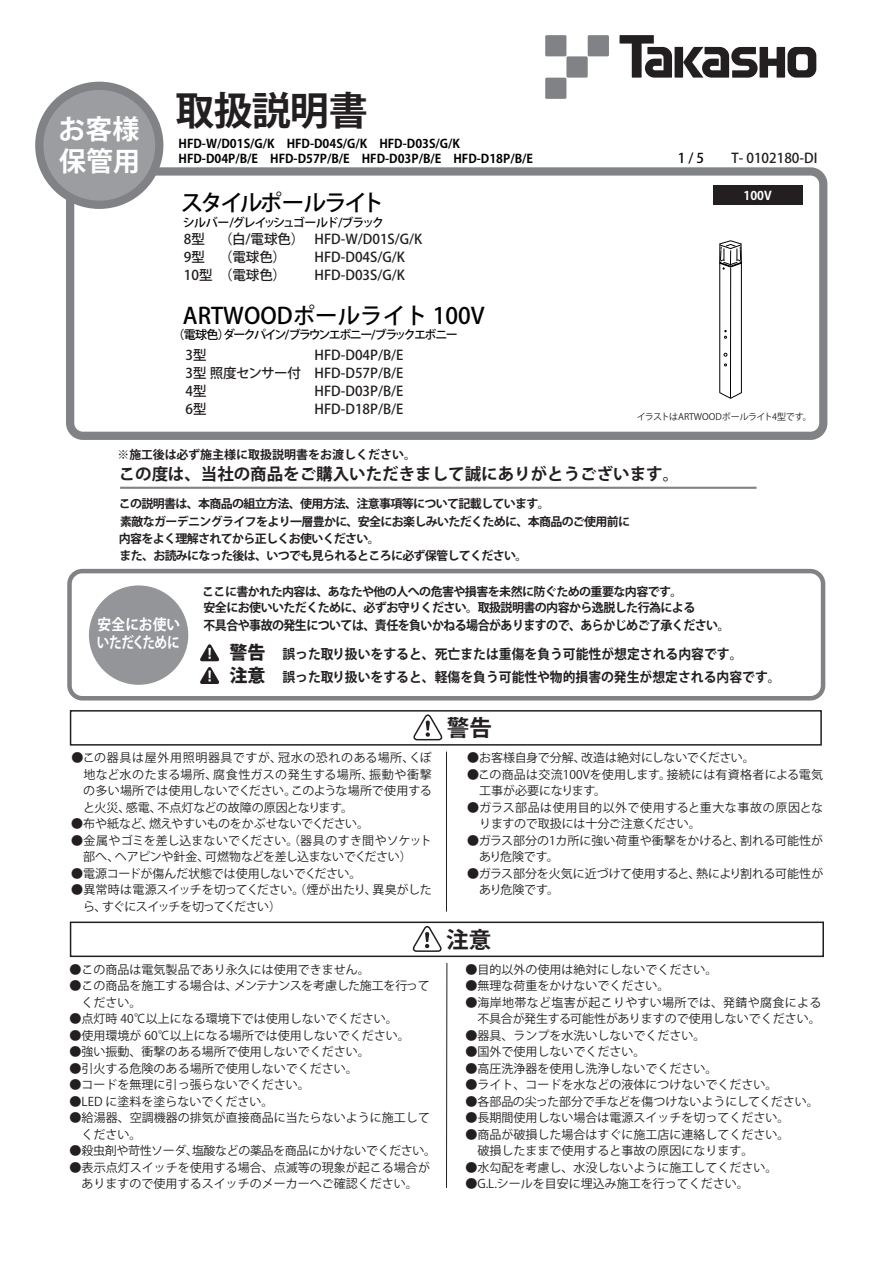
<style>
.page{position:relative;width:893px;height:1263px;background:#fff}
.page>*{position:absolute;margin:0;border:0;box-sizing:border-box;transform-origin:0 0}
.t1{font:700 39px "Koz Go Pro";letter-spacing:-.025em;color:#231f20}
.t2{font:700 27px/32.4px "Koz Go Pro";color:#fff}
.t3{font:500 22.5px "Koz Go Pro";color:#030303}
.t4{font:500 22.5px "Koz Go Pro";letter-spacing:-.12em;color:#030303}
.t5{font:700 22.5px "Koz Go Pro";color:#231f20}
.t6{font:800 18px/23.1px "Koz Go Pro";color:#231f20}
.t7{font:700 16.5px "Koz Go Pro";color:#231f20}
.t8{font:700 15.3px "Koz Go Pro";letter-spacing:-.04em;color:#fff;scale:.83 1}
.t9{font:700 15.3px "Koz Go Pro";letter-spacing:-.02em;color:#fff;scale:.9 1}
.t10{font:500 13.5px/18px "Koz Go Pro";color:#231f20}
.t11{font:700 13.5px/22.6px "Koz Go Pro";color:#231f20;scale:.95 1}
.t12{font:500 13.5px "Koz Go Pro";color:#070304}
.t13{font:700 12.9px "Koz Go Pro";letter-spacing:-.05em;color:#231f20;scale:.93 1}
.t14{font:700 12.3px "Koz Go Pro";letter-spacing:-.05em;color:#231f20}
.t15{font:12px/16.5px "Koz Go Pro";color:#231f20}
.t16{font:700 12px/17.4px "Koz Go Pro";letter-spacing:-.055em;color:#231f20}
.t17{font:700 12px/15px "Koz Go Pro";color:#030303}
.t18{font:12px/16.5px "Koz Go Pro";letter-spacing:-.03em;color:#231f20}
.t19{font:12px "Koz Go Pro";letter-spacing:-.035em;color:#231f20}
.t20{font:500 12px "Koz Go Pro";letter-spacing:-.14em;color:#030303}
.t21{font:12px "Koz Go Pro";letter-spacing:-.02em;color:#231f20}
.t22{font:12px "Koz Go Pro";letter-spacing:-.025em;color:#231f20}
.t23{font:700 12px "Koz Go Pro";color:#231f20}
.t24{font:500 12px "Koz Go Pro";letter-spacing:-.11em;color:#030303}
.t25{font:700 12px "Koz Go Pro";color:#fff}
.t26{font:9px "Koz Go Pro";letter-spacing:-.01em;color:#231f20}
</style>
<div class="page">
<div style="left:713px;top:185px;width:89px;height:19px;background:#231f20"></div>
<div style="left:70px;top:710px;width:752px;height:36px;border:2px solid #231f20"></div>
<svg style="left:413px;top:712px;width:31px;height:29px"></svg>
<div style="left:70px;top:921px;width:754px;height:36px;border:2px solid #231f20"></div>
<svg style="left:413px;top:926px;width:29px;height:26px"></svg>
<hr style="left:446px;top:963px;width:1px;height:225px;background:#231f20">
<hr style="left:446px;top:752px;width:1px;height:160px;background:#231f20">
<svg style="left:719px;top:240px;width:23px;height:159px"></svg>
<svg style="left:619px;top:35px;width:53px;height:43px"></svg>
<div style="left:675px;top:47px;width:8px;height:31px;background:#231f20"></div>
<svg style="left:683px;top:47px;width:133px;height:31px"></svg>
<div style="left:545px;top:35px;width:21px;height:21px;background:#808285"></div>
<div style="left:566px;top:56px;width:22px;height:22px;background:#808285"></div>
<div style="left:588px;top:35px;width:21px;height:21px;background:#808285"></div>
<div style="left:545px;top:78px;width:21px;height:21px;background:#808285"></div>
<div style="left:89px;top:585px;width:99px;height:100px;background:#939598;border-radius:50%"></div>
<svg style="left:200px;top:644px;width:20px;height:40px"></svg>
<div style="left:67px;top:569px;width:758px;height:131px;border:5px solid #808285;border-radius:13px"></div>
<hr style="left:120px;top:487px;width:637px;height:2px;background:#808285">
<div style="left:66px;top:167px;width:761px;height:273px;border:8px solid #808285;border-radius:13px"></div>
<div style="left:39px;top:86px;width:120px;height:119px;background:#9b9da0;border-radius:50%"></div>
<div style="left:35px;top:82px;width:128px;height:127px;border:8px solid #808285;border-radius:50%"></div>
<h2 class="t2" style="left:58px;top:114px;width:83px">お客様保管用</h2>
<h1 class="t1" style="left:176px;top:86px;width:194px">取扱説明書</h1>
<p class="t17" style="left:179px;top:136px;width:356px">HFD-W/D01S/G/K　HFD-D04S/G/K　HFD-D03S/G/K<br>HFD-D04P/B/E　HFD-D57P/B/E　HFD-D03P/B/E　HFD-D18P/B/E</p>
<h3 class="t4" style="left:181px;top:188px;width:205px">スタイルポールライト</h3>
<p class="t10" style="left:184px;top:231px;width:30px">8型<br>9型<br>10型</p>
<p class="t10" style="left:219px;top:231px;width:87px">（白/電球色）（電球色）<br>（電球色）</p>
<p class="t24" style="left:183px;top:214px;width:203px">シルバー/グレイッシュゴールド/ブラック</p>
<p class="t10" style="left:315px;top:231px;width:109px">HFD-W/D01S/G/K<br>HFD-D04S/G/K<br>HFD-D03S/G/K</p>
<h3 class="t3" style="left:183px;top:302px;width:303px">ARTWOODポールライト 100V</h3>
<p class="t20" style="left:173px;top:327px;width:287px">（電球色）ダークパイン/ブラウンエボニー/ブラックエボニー</p>
<p class="t10" style="left:186px;top:346px;width:117px">3型<br>3型 照度センサー付<br>4型<br>6型</p>
<p class="t10" style="left:315px;top:346px;width:90px;text-align:justify">HFD-D04P/B/E HFD-D57P/B/E HFD-D03P/B/E HFD-D18P/B/E</p>
<p class="t23" style="left:118px;top:447px;width:300px">※施工後は必ず施主様に取扱説明書をお渡しください。</p>
<p class="t12" style="left:678px;top:150px;width:28px">1 / 5</p>
<p class="t10" style="left:731px;top:150px;width:87px">T- 0102180-DI</p>
<p class="t25" style="left:743px;top:188px;width:30px">100V</p>
<p class="t26" style="left:637px;top:411px;width:177px">イラストはARTWOODポールライト4型です。</p>
<h3 class="t7" style="left:119px;top:464px;width:562px">この度は、当社の商品をご購入いただきまして誠にありがとうございます。</h3>
<p class="t16" style="left:119px;top:496px;width:513px">この説明書は、本商品の組立方法、使用方法、注意事項等について記載しています。<br>素敵なガーデニングライフをより一層豊かに、安全にお楽しみいただくために、本商品のご使用前に内容をよく理解されてから正しくお使いください。<br>また、お読みになった後は、いつでも見られるところに必ず保管してください。</p>
<p class="t16" style="left:202px;top:583px;width:482px">ここに書かれた内容は、あなたや他の人への危害や損害を未然に防ぐための重要な内容です。</p>
<p class="t14" style="left:204px;top:600px;width:493px">安全にお使いいただくために、必ずお守りください。取扱説明書の内容から逸脱した行為による</p>
<p class="t9" style="left:97px;top:614px;width:94px">安全にお使い</p>
<p class="t13" style="left:204px;top:617px;width:567px">不具合や事故の発生については、責任を負いかねる場合がありますので、あらかじめご了承ください。</p>
<p class="t8" style="left:97px;top:632px;width:101px">いただくために</p>
<p class="t11" style="left:282px;top:644px;width:526px">誤った取り扱いをすると、死亡または重傷を負う可能性が想定される内容です。<br>誤った取り扱いをすると、軽傷を負う可能性や物的損害の発生が想定される内容です。</p>
<h3 class="t6" style="left:229px;top:642px;width:37px">警告注意</h3>
<p class="t15" style="left:83px;top:750px;width:350px;text-align:justify;text-indent:-12px">●この器具は屋外用照明器具ですが、冠水の恐れのある場所、くぼ地など水のたまる場所、腐食性ガスの発生する場所、振動や衝撃の多い場所では使用しないでください。このような場所で使用すると火災、感電、不点灯などの故障の原因となります。</p>
<p class="t21" style="left:71px;top:816px;width:299px">●布や紙など、燃えやすいものをかぶせないでください。</p>
<p class="t15" style="left:83px;top:832px;width:350px;text-indent:-12px">●金属やゴミを差し込まないでください。（器具のすき間やソケット部へ、ヘアピンや針金、可燃物などを差し込まないでください）</p>
<p class="t22" style="left:71px;top:865px;width:292px">●電源コードが傷んだ状態では使用しないでください。</p>
<p class="t18" style="left:83px;top:882px;width:350px;text-indent:-12px">●異常時は電源スイッチを切ってください。（煙が出たり、異臭がしたら、すぐにスイッチを切ってください）</p>
<p class="t15" style="left:70px;top:961px;width:301px">●この商品は電気製品であり永久には使用できません。</p>
<p class="t15" style="left:82px;top:978px;width:350px;text-indent:-12px">●この商品を施工する場合は、メンテナンスを考慮した施工を行ってください。</p>
<p class="t15" style="left:70px;top:1011px;width:330px">●点灯時 40℃以上になる環境下では使用しないでください。</p>
<p class="t15" style="left:70px;top:1027px;width:342px">●使用環境が 60℃以上になる場所では使用しないでください。</p>
<p class="t15" style="left:70px;top:1044px;width:302px">●強い振動、衝撃のある場所で使用しないでください。</p>
<p class="t15" style="left:70px;top:1060px;width:290px">●引火する危険のある場所で使用しないでください。</p>
<p class="t15" style="left:70px;top:1077px;width:242px">●コードを無理に引っ張らないでください。</p>
<p class="t15" style="left:70px;top:1093px;width:205px">●LED に塗料を塗らないでください。</p>
<p class="t15" style="left:82px;top:1110px;width:350px;text-indent:-12px">●給湯器、空調機器の排気が直接商品に当たらないように施工してください。</p>
<p class="t19" style="left:70px;top:1143px;width:368px">●殺虫剤や苛性ソーダ、塩酸などの薬品を商品にかけないでください。</p>
<p class="t15" style="left:70px;top:1159px;width:362px;text-align:center">●表示点灯スイッチを使用する場合、点滅等の現象が起こる場合がありますので使用するスイッチのメーカーへご確認ください。</p>
<h3 class="t5" style="left:447px;top:713px;width:46px">警告</h3>
<p class="t15" style="left:467px;top:750px;width:289px">●お客様自身で分解、改造は絶対にしないでください。</p>
<p class="t15" style="left:479px;top:766px;width:346px;text-indent:-12px">●この商品は交流100Vを使用します。接続には有資格者による電気工事が必要になります。</p>
<p class="t15" style="left:479px;top:799px;width:346px;text-indent:-12px">●ガラス部品は使用目的以外で使用すると重大な事故の原因となりますので取扱には十分ご注意ください。</p>
<p class="t15" style="left:479px;top:832px;width:346px;text-indent:-12px">●ガラス部分の1カ所に強い荷重や衝撃をかけると、割れる可能性があり危険です。</p>
<p class="t15" style="left:479px;top:865px;width:346px;text-indent:-12px">●ガラス部分を火気に近づけて使用すると、熱により割れる可能性があり危険です。</p>
<h3 class="t5" style="left:446px;top:925px;width:46px">注意</h3>
<p class="t15" style="left:465px;top:961px;width:253px">●目的以外の使用は絶対にしないでください。</p>
<p class="t15" style="left:465px;top:978px;width:205px">●無理な荷重をかけないでください。</p>
<p class="t15" style="left:465px;top:994px;width:358px;text-align:right">●海岸地帯など塩害が起こりやすい場所では、発錆や腐食による不具合が発生する可能性がありますので使用しないでください。</p>
<p class="t15" style="left:465px;top:1027px;width:241px">●器具、ランプを水洗いしないでください。</p>
<p class="t15" style="left:465px;top:1044px;width:181px">●国外で使用しないでください。</p>
<p class="t15" style="left:465px;top:1060px;width:253px">●高圧洗浄器を使用し洗浄しないでください。</p>
<p class="t15" style="left:465px;top:1077px;width:313px">●ライト、コードを水などの液体につけないでください。</p>
<p class="t15" style="left:465px;top:1093px;width:355px">●各部品の尖った部分で手などを傷つけないようにしてください。</p>
<p class="t15" style="left:465px;top:1110px;width:325px">●長期間使用しない場合は電源スイッチを切ってください。</p>
<p class="t15" style="left:465px;top:1126px;width:325px">●商品が破損した場合はすぐに施工店に連絡してください。　破損したままで使用すると事故の原因になります。</p>
<p class="t15" style="left:465px;top:1159px;width:313px">●水勾配を考慮し、水没しないように施工してください。</p>
<p class="t15" style="left:465px;top:1176px;width:285px">●G.L.シールを目安に埋込み施工を行ってください。</p>
</div>
